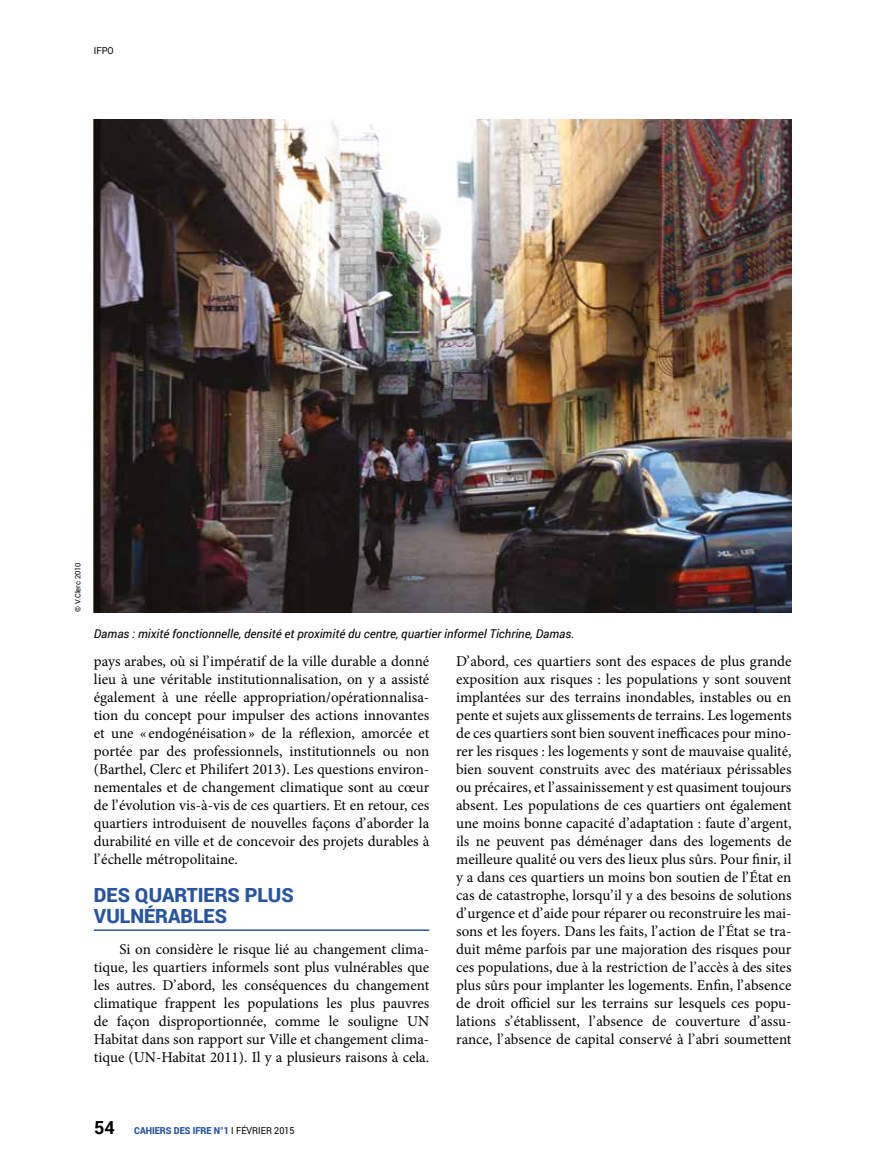
<style>
.page{position:relative;width:872px;height:1170px;background:#fff}
.page>*{position:absolute;margin:0;border:0;box-sizing:border-box;transform-origin:0 0}
.intertitre_article{font:900 19.5px/21px "Roboto";color:#2855a2}
.Texte_principal{font:15px/18px "Minion Pro";letter-spacing:-.005em;color:#000;text-align:justify}
.legendes{font:italic 12px "Roboto";color:#000}
.t1{font:900 9.6px "Roboto";color:#2855a2;scale:.93 1}
.t2{font:9.6px "Roboto";color:#000;scale:.93 1}
.t3{font:7.5px "Roboto";color:#000}
.s1{font-weight:700;font-size:18px;color:#000}
.s2{font-weight:400;color:#000}
</style>
<div class="page">
<hr style="left:94px;top:929px;width:335px;height:1px;background:#2855a2">
<img style="left:94px;top:119px;width:697px;height:493px">
<p class="t2" style="left:94px;top:44px;width:23px">IFPO</p>
<p class="t3" style="left:73px;top:612px;width:51px;rotate:-90deg">© V.Clerc 2010</p>
<p class="legendes" style="left:94px;top:625px;width:482px">Damas : mixité fonctionnelle, densité et proximité du centre, quartier informel Tichrine, Damas.</p>
<p class="Texte_principal" style="left:94px;top:652px;width:337px">pays arabes, où si l’impératif de la ville durable a donné lieu à une véritable institutionnalisation, on y a assisté également à une réelle appropriation/opérationnalisa&shy;tion du concept pour impulser des actions innovantes et une « endogénéisation» de la réflexion, amorcée et portée par des professionnels, institutionnels ou non (Barthel, Clerc et Philifert 2013). Les questions environ&shy;nementales et de changement climatique sont au cœur de l’évolution vis-à-vis de ces quartiers. Et en retour, ces quartiers introduisent de nouvelles façons d’aborder la durabilité en ville et de concevoir des projets durables à l’échelle métropolitaine.</p>
<p class="intertitre_article" style="left:94px;top:883px;width:201px">DES QUARTIERS PLUS<br>VULNÉRABLES</p>
<p class="Texte_principal" style="left:94px;top:940px;width:337px;text-indent:26px">Si on considère le risque lié au changement clima&shy;tique, les quartiers informels sont plus vulnérables que les autres. D’abord, les conséquences du changement climatique frappent les populations les plus pauvres de façon disproportionnée, comme le souligne UN Habitat dans son rapport sur Ville et changement clima&shy;tique (UN-Habitat 2011). Il y a plusieurs raisons à cela.</p>
<p class="Texte_principal" style="left:456px;top:652px;width:337px">D’abord, ces quartiers sont des espaces de plus grande exposition aux risques : les populations y sont souvent implantées sur des terrains inondables, instables ou en pente et sujets aux glissements de terrains. Les logements de ces quartiers sont bien souvent inefficaces pour mino&shy;rer les risques : les logements y sont de mauvaise qualité, bien souvent construits avec des matériaux périssables ou précaires, et l’assainissement y est quasiment toujours absent. Les populations de ces quartiers ont également une moins bonne capacité d’adaptation : faute d’argent, ils ne peuvent pas déménager dans des logements de meilleure qualité ou vers des lieux plus sûrs. Pour finir, il y a dans ces quartiers un moins bon soutien de l’État en cas de catastrophe, lorsqu’il y a des besoins de solutions d’urgence et d’aide pour réparer ou reconstruire les mai&shy;sons et les foyers. Dans les faits, l’action de l’État se tra&shy;duit même parfois par une majoration des risques pour ces populations, due à la restriction de l’accès à des sites plus sûrs pour implanter les logements. Enfin, l’absence de droit officiel sur les terrains sur lesquels ces popu&shy;lations s’établissent, l’absence de couverture d’assu&shy;rance, l’absence de capital conservé à l’abri soumettent</p>
<p class="t1" style="left:94px;top:1123px;width:217px"><span class="s1">54</span> CAHIERS DES IFRE N°1 <span class="s2">I FÉVRIER 2015</span></p>
</div>
